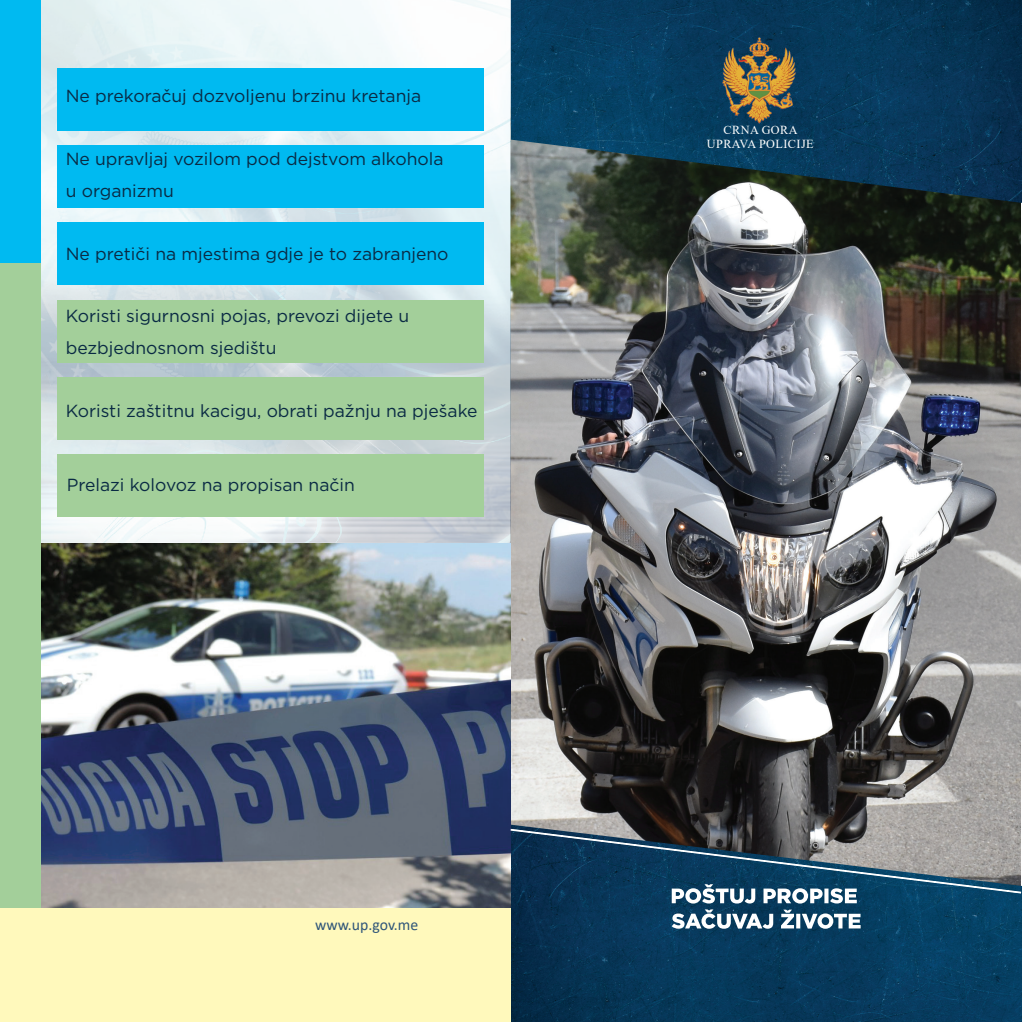
<style>
.page{position:relative;width:1022px;height:1022px;background:#fff}
.page>*{position:absolute;margin:0;border:0;box-sizing:border-box;transform-origin:0 0}
.t1{font:17.5px/31.5px "Gotham";color:#0a2a44}
.t2{font:15.75px "Calibri";color:#2f5579}
.t3{font:12.25px/14px "Times New Roman";letter-spacing:.035em;color:#fff;text-align:center}
</style>
<div class="page">
<img style="left:511px;top:203px;width:510px;height:622px">
<img style="left:511px;top:0;width:511px;height:203px">
<img style="left:40px;top:0;width:471px;height:544px">
<img style="left:40px;top:544px;width:471px;height:365px">
<div style="left:0;top:0;width:40px;height:266px;background:#00baf1"></div>
<div style="left:0;top:264px;width:40px;height:654px;background:#a3cf9a"></div>
<div style="left:0;top:909px;width:511px;height:113px;background:#fff9bc"></div>
<div style="left:57px;top:68px;width:427px;height:63px;background:#00baf1"></div>
<div style="left:57px;top:145px;width:427px;height:63px;background:#00baf1"></div>
<div style="left:57px;top:222px;width:427px;height:63px;background:#00baf1"></div>
<div style="left:57px;top:300px;width:427px;height:63px;background:#a3cf9a"></div>
<div style="left:57px;top:377px;width:427px;height:63px;background:#a3cf9a"></div>
<div style="left:57px;top:454px;width:427px;height:63px;background:#a3cf9a"></div>
<img style="left:511px;top:825px;width:511px;height:197px">
<img style="left:721px;top:37px;width:76px;height:86px">
<svg style="left:672px;top:909px;width:189px;height:20px"></svg>
<svg style="left:511px;top:828px;width:510px;height:75px;background:#456073"></svg>
<p class="t1" style="left:66px;top:80px;width:357px">Ne prekoračuj dozvoljenu brzinu kretanja</p>
<p class="t1" style="left:66px;top:143px;width:379px">Ne upravljaj vozilom pod dejstvom alkohola u organizmu</p>
<p class="t1" style="left:66px;top:238px;width:384px">Ne pretiči na mjestima gdje je to zabranjeno</p>
<p class="t1" style="left:66px;top:300px;width:345px">Koristi sigurnosni pojas, prevozi dijete u bezbjednosnom sjedištu</p>
<p class="t1" style="left:66px;top:394px;width:413px">Koristi zaštitnu kacigu, obrati pažnju na pješake</p>
<p class="t1" style="left:67px;top:468px;width:290px">Prelazi kolovoz na propisan način</p>
<p class="t2" style="left:315px;top:913px;width:105px">www.up.gov.me</p>
<p class="t3" style="left:707px;top:123px;width:108px">CRNA GORA<br>UPRAVA POLICIJE</p>
</div>
